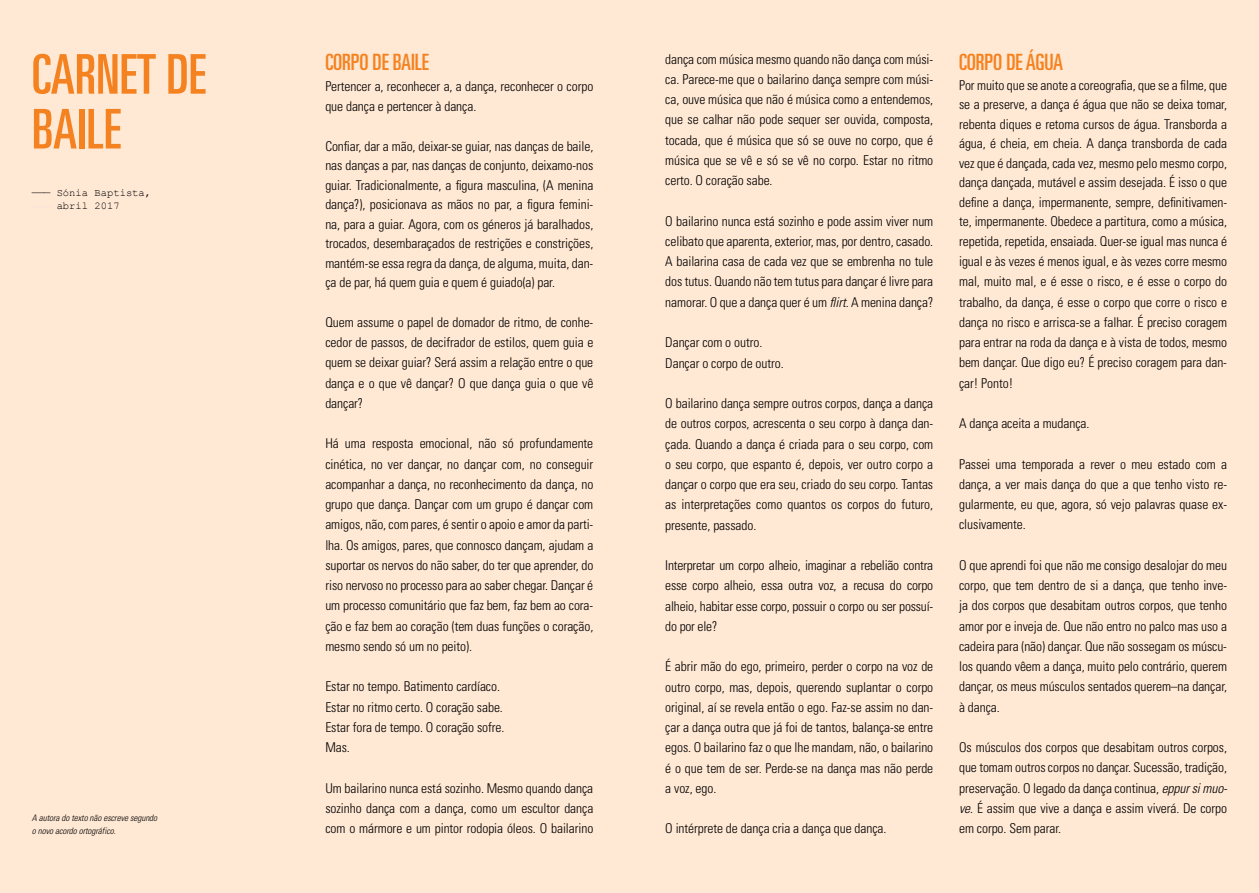
<style>
.page{position:relative;width:1259px;height:893px;background:#ffe8d4}
.page>*{position:absolute;margin:0;border:0;box-sizing:border-box;transform-origin:0 0}
.t1{font:ultra-condensed 54.75px/54.8px "Univers LT Std";color:#f58220}
.t2{font:ultra-condensed 22.5px "Univers LT Std";letter-spacing:-.005em;color:#f58220}
.t3{font:300 condensed 13.5px/20.2px "Univers LT Std";letter-spacing:-.005em;color:#000;text-align:justify}
.t4{font:10.5px/13.5px "Courier New";color:#000}
.t5{font:italic 300 condensed 9px/13.5px "Univers LT Std";letter-spacing:-.005em;color:#000}
.s1{color:#fcdee1}
.s2{font-style:italic}
</style>
<div class="page">
<h1 class="t1" style="left:32px;top:47px;width:175px">CARNET DE<br>BAILE</h1>
<p class="t4" style="left:32px;top:185px;width:121px">¯¯¯ Sónia Baptista, <span class="s1">¯¯¯</span> abril 2017</p>
<p class="t5" style="left:32px;top:811px;width:127px">A autora do texto não escreve segundo o novo acordo ortográfico.</p>
<h2 class="t2" style="left:325px;top:50px;width:105px">CORPO DE BAILE</h2>
<p class="t3" style="left:325px;top:76px;width:269px">Pertencer a, reconhecer a, a dança, reconhecer o corpo que dança e pertencer à dança.</p>
<p class="t3" style="left:325px;top:136px;width:269px;line-height:19.5px">Confiar, dar a mão, deixar-se guiar, nas danças de baile, nas danças a par, nas danças de conjunto, deixamo-nos guiar. Tradicionalmente, a figura masculina, (A menina dança?), posicionava as mãos no par, a figura femini&shy;na, para a guiar. Agora, com os géneros já baralhados, trocados, desembaraçados de restrições e constrições, mantém-se essa regra da dança, de alguma, muita, dan&shy;ça de par, há quem guia e quem é guiado(a) par.</p>
<p class="t3" style="left:325px;top:312px;width:269px">Quem assume o papel de domador de ritmo, de conhe&shy;cedor de passos, de decifrador de estilos, quem guia e quem se deixar guiar? Será assim a relação entre o que dança e o que vê dançar? O que dança guia o que vê dançar?</p>
<p class="t3" style="left:325px;top:433px;width:269px">Há uma resposta emocional, não só profundamente cinética, no ver dançar, no dançar com, no conseguir acompanhar a dança, no reconhecimento da dança, no grupo que dança. Dançar com um grupo é dançar com amigos, não, com pares, é sentir o apoio e amor da parti&shy;lha. Os amigos, pares, que connosco dançam, ajudam a suportar os nervos do não saber, do ter que aprender, do riso nervoso no processo para ao saber chegar. Dançar é um processo comunitário que faz bem, faz bem ao cora&shy;ção e faz bem ao coração (tem duas funções o coração, mesmo sendo só um no peito).</p>
<p class="t3" style="left:325px;top:676px;width:180px;text-align:left">Estar no tempo. Batimento cardíaco.<br>Estar no ritmo certo. O coração sabe.<br>Estar fora de tempo. O coração sofre.<br>Mas.</p>
<p class="t3" style="left:325px;top:778px;width:269px">Um bailarino nunca está sozinho. Mesmo quando dança sozinho dança com a dança, como um escultor dança com o mármore e um pintor rodopia óleos. O bailarino</p>
<p class="t3" style="left:665px;top:49px;width:269px">dança com música mesmo quando não dança com músi&shy;ca. Parece-me que o bailarino dança sempre com músi&shy;ca, ouve música que não é música como a entendemos, que se calhar não pode sequer ser ouvida, composta, tocada, que é música que só se ouve no corpo, que é música que se vê e só se vê no corpo. Estar no ritmo certo. O coração sabe.</p>
<p class="t3" style="left:665px;top:211px;width:269px">O bailarino nunca está sozinho e pode assim viver num celibato que aparenta, exterior, mas, por dentro, casado.<br>A bailarina casa de cada vez que se embrenha no tule dos tutus. Quando não tem tutus para dançar é livre para namorar. O que a dança quer é um <span class="s2">flirt</span>. A menina dança?</p>
<p class="t3" style="left:665px;top:332px;width:120px">Dançar com o outro.<br>Dançar o corpo de outro.</p>
<p class="t3" style="left:665px;top:393px;width:269px">O bailarino dança sempre outros corpos, dança a dança de outros corpos, acrescenta o seu corpo à dança dan&shy;çada. Quando a dança é criada para o seu corpo, com o seu corpo, que espanto é, depois, ver outro corpo a dançar o corpo que era seu, criado do seu corpo. Tantas as interpretações como quantos os corpos do futuro, presente, passado.</p>
<p class="t3" style="left:665px;top:555px;width:269px">Interpretar um corpo alheio, imaginar a rebelião contra esse corpo alheio, essa outra voz, a recusa do corpo alheio, habitar esse corpo, possuir o corpo ou ser possuí&shy;do por ele?</p>
<p class="t3" style="left:665px;top:656px;width:269px">É abrir mão do ego, primeiro, perder o corpo na voz de outro corpo, mas, depois, querendo suplantar o corpo original, aí se revela então o ego. Faz-se assim no dan&shy;çar a dança outra que já foi de tantos, balança-se entre egos. O bailarino faz o que lhe mandam, não, o bailarino é o que tem de ser. Perde-se na dança mas não perde a voz, ego.</p>
<p class="t3" style="left:665px;top:818px;width:223px">O intérprete de dança cria a dança que dança.</p>
<h2 class="t2" style="left:959px;top:50px;width:105px">CORPO DE ÁGUA</h2>
<p class="t3" style="left:959px;top:75px;width:269px;line-height:19.8px">Por muito que se anote a coreografia, que se a filme, que se a preserve, a dança é água que não se deixa tomar, rebenta diques e retoma cursos de água. Transborda a água, é cheia, em cheia. A dança transborda de cada vez que é dançada, cada vez, mesmo pelo mesmo corpo, dança dançada, mutável e assim desejada. É isso o que define a dança, impermanente, sempre, definitivamen&shy;te, impermanente. Obedece a partitura, como a música, repetida, repetida, ensaiada. Quer-se igual mas nunca é igual e às vezes é menos igual, e às vezes corre mesmo mal, muito mal, e é esse o risco, e é esse o corpo do trabalho, da dança, é esse o corpo que corre o risco e dança no risco e arrisca-se a falhar. É preciso coragem para entrar na roda da dança e à vista de todos, mesmo bem dançar. Que digo eu? É preciso coragem para dan&shy;çar! Ponto!</p>
<p class="t3" style="left:959px;top:413px;width:132px">A dança aceita a mudança.</p>
<p class="t3" style="left:959px;top:454px;width:269px">Passei uma temporada a rever o meu estado com a dança, a ver mais dança do que a que tenho visto re&shy;gularmente, eu que, agora, só vejo palavras quase ex&shy;clusivamente.</p>
<p class="t3" style="left:959px;top:555px;width:269px">O que aprendi foi que não me consigo desalojar do meu corpo, que tem dentro de si a dança, que tenho inve&shy;ja dos corpos que desabitam outros corpos, que tenho amor por e inveja de. Que não entro no palco mas uso a cadeira para (não) dançar. Que não sossegam os múscu&shy;los quando vêem a dança, muito pelo contrário, querem dançar, os meus músculos sentados querem–na dançar, à dança.</p>
<p class="t3" style="left:959px;top:737px;width:270px">Os músculos dos corpos que desabitam outros corpos, que tomam outros corpos no dançar. Sucessão, tradição, preservação. O legado da dança continua, <span class="s2">eppur si muo&shy;ve</span>. É assim que vive a dança e assim viverá. De corpo em corpo. Sem parar.</p>
</div>
